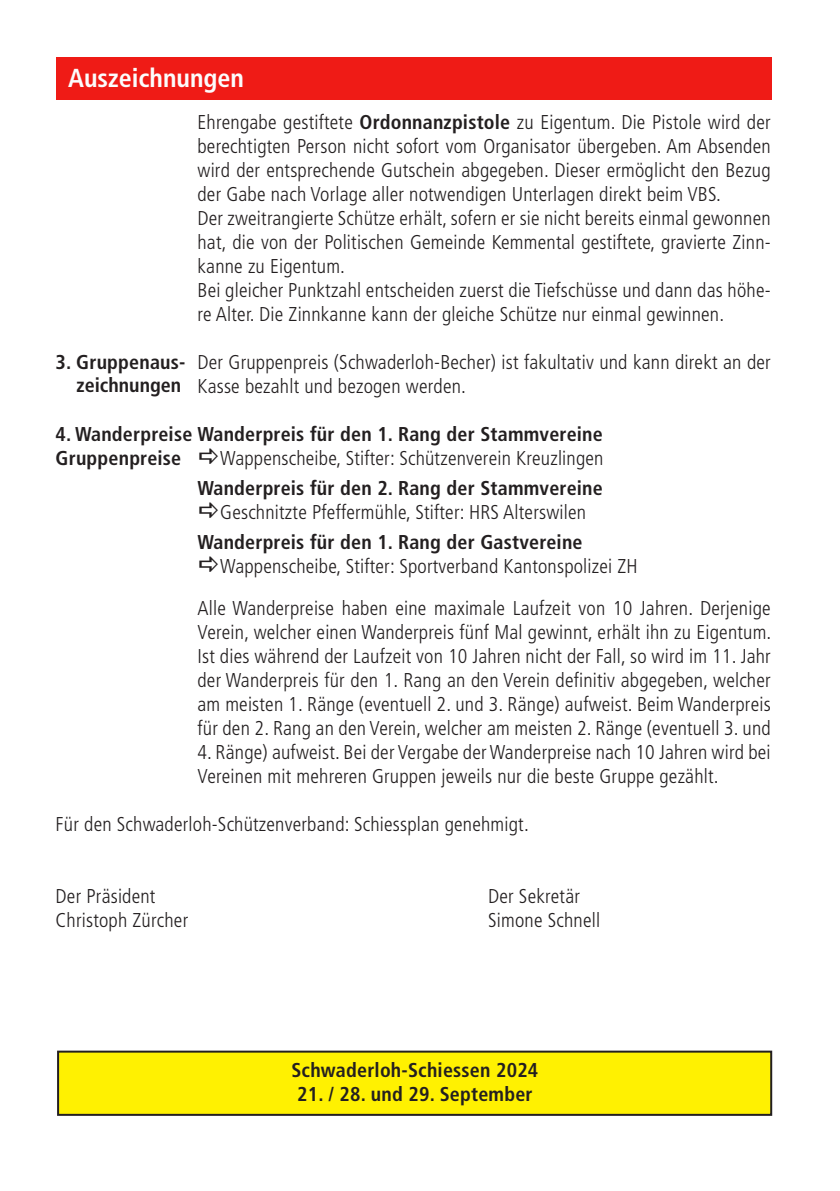
<style>
.page{position:relative;width:840px;height:1191px;background:#fff}
.page>*{position:absolute;margin:0;border:0;box-sizing:border-box;transform-origin:0 0}
.Seiten_Titel{font:700 condensed 26px "Frutiger";color:#fcfcfc}
.Rechts_PLAN{font:300 condensed 20px/24px "Frutiger";letter-spacing:.01em;color:#231f20;text-align:justify}
.Rechts_PLAN-2{font:700 condensed 20px "Frutiger";letter-spacing:.01em;color:#231f20}
.Rechts{font:700 condensed 20px "Frutiger";letter-spacing:.01em;color:#231f20}
.s1{font-weight:700}
</style>
<div class="page">
<div style="left:57px;top:57px;width:714px;height:42px;background:#ef1b16"></div>
<div style="left:58px;top:1051px;width:712px;height:63px;background:#fff101"></div>
<div style="left:57px;top:1050px;width:714px;height:65px;border:2px solid #231f20"></div>
<p class="Seiten_Titel" style="left:68px;top:62px;width:177px">Auszeichnungen</p>
<p class="Rechts_PLAN" style="left:197px;top:110px;width:574px">Ehrengabe gestiftete <span class="s1">Ordonnanzpistole</span> zu Eigentum. Die Pistole wird der berechtigten Person nicht sofort vom Organisator übergeben. Am Absenden wird der entsprechende Gutschein abgegeben. Dieser ermöglicht den Bezug der Gabe nach Vorlage aller notwendigen Unterlagen direkt beim VBS.</p>
<p class="Rechts_PLAN" style="left:197px;top:206px;width:574px">Der zweitrangierte Schütze erhält, sofern er sie nicht bereits einmal gewonnen hat, die von der Politischen Gemeinde Kemmental gestiftete, gravierte Zinn&shy;kanne zu Eigentum.</p>
<p class="Rechts_PLAN" style="left:197px;top:278px;width:574px">Bei gleicher Punktzahl entscheiden zuerst die Tiefschüsse und dann das höhe&shy;re Alter. Die Zinnkanne kann der gleiche Schütze nur einmal gewinnen.</p>
<p class="Rechts_PLAN" style="left:197px;top:350px;width:574px;text-indent:-142px"><span class="s1">3. Gruppenaus-</span> Der Gruppenpreis (Schwaderloh-Becher) ist fakultativ und kann direkt an der<br>Kasse bezahlt und bezogen werden.</p>
<p class="Rechts_PLAN-2" style="left:56px;top:422px;width:548px">4. Wanderpreise Wanderpreis für den 1. Rang der Stammvereine</p>
<p class="Rechts_PLAN-2" style="left:56px;top:446px;width:127px">Gruppenpreise</p>
<p class="Rechts_PLAN" style="left:220px;top:446px;width:384px">Wappenscheibe, Stifter: Schützenverein Kreuzlingen</p>
<p class="Rechts_PLAN-2" style="left:197px;top:476px;width:406px">Wanderpreis für den 2. Rang der Stammvereine</p>
<p class="Rechts_PLAN" style="left:220px;top:500px;width:367px">Geschnitzte Pfeffermühle, Stifter: HRS Alterswilen</p>
<p class="Rechts_PLAN-2" style="left:197px;top:530px;width:386px">Wanderpreis für den 1. Rang der Gastvereine</p>
<p class="Rechts_PLAN" style="left:220px;top:554px;width:418px">Wappenscheibe, Stifter: Sportverband Kantonspolizei ZH</p>
<p class="Rechts_PLAN" style="left:197px;top:596px;width:575px">Alle Wanderpreise haben eine maximale Laufzeit von 10 Jahren. Derjenige Verein, welcher einen Wanderpreis fünf Mal gewinnt, erhält ihn zu Eigentum.<br>Ist dies während der Laufzeit von 10 Jahren nicht der Fall, so wird im 11. Jahr der Wanderpreis für den 1. Rang an den Verein definitiv abgegeben, welcher am meisten 1. Ränge (eventuell 2. und 3. Ränge) aufweist. Beim Wanderpreis für den 2. Rang an den Verein, welcher am meisten 2. Ränge (eventuell 3. und</p>
<p class="Rechts_PLAN" style="left:197px;top:740px;width:574px">4. Ränge) aufweist. Bei der Vergabe der Wanderpreise nach 10 Jahren wird bei<br>Vereinen mit mehreren Gruppen jeweils nur die beste Gruppe gezählt.</p>
<p class="Rechts_PLAN" style="left:56px;top:812px;width:474px">Für den Schwaderloh-Schützenverband: Schiessplan genehmigt.</p>
<p class="Rechts_PLAN-2" style="left:77px;top:373px;width:106px">zeichnungen</p>
<p class="Rechts_PLAN" style="left:56px;top:884px;width:101px">Der Präsident</p>
<p class="Rechts_PLAN" style="left:488px;top:884px;width:93px">Der Sekretär</p>
<p class="Rechts_PLAN" style="left:56px;top:908px;width:134px">Christoph Zürcher</p>
<p class="Rechts_PLAN" style="left:488px;top:908px;width:113px">Simone Schnell</p>
<p class="Rechts" style="left:291px;top:1058px;width:248px">Schwaderloh-Schiessen 2024</p>
<p class="Rechts" style="left:297px;top:1082px;width:237px">21. / 28. und 29. September</p>
</div>
